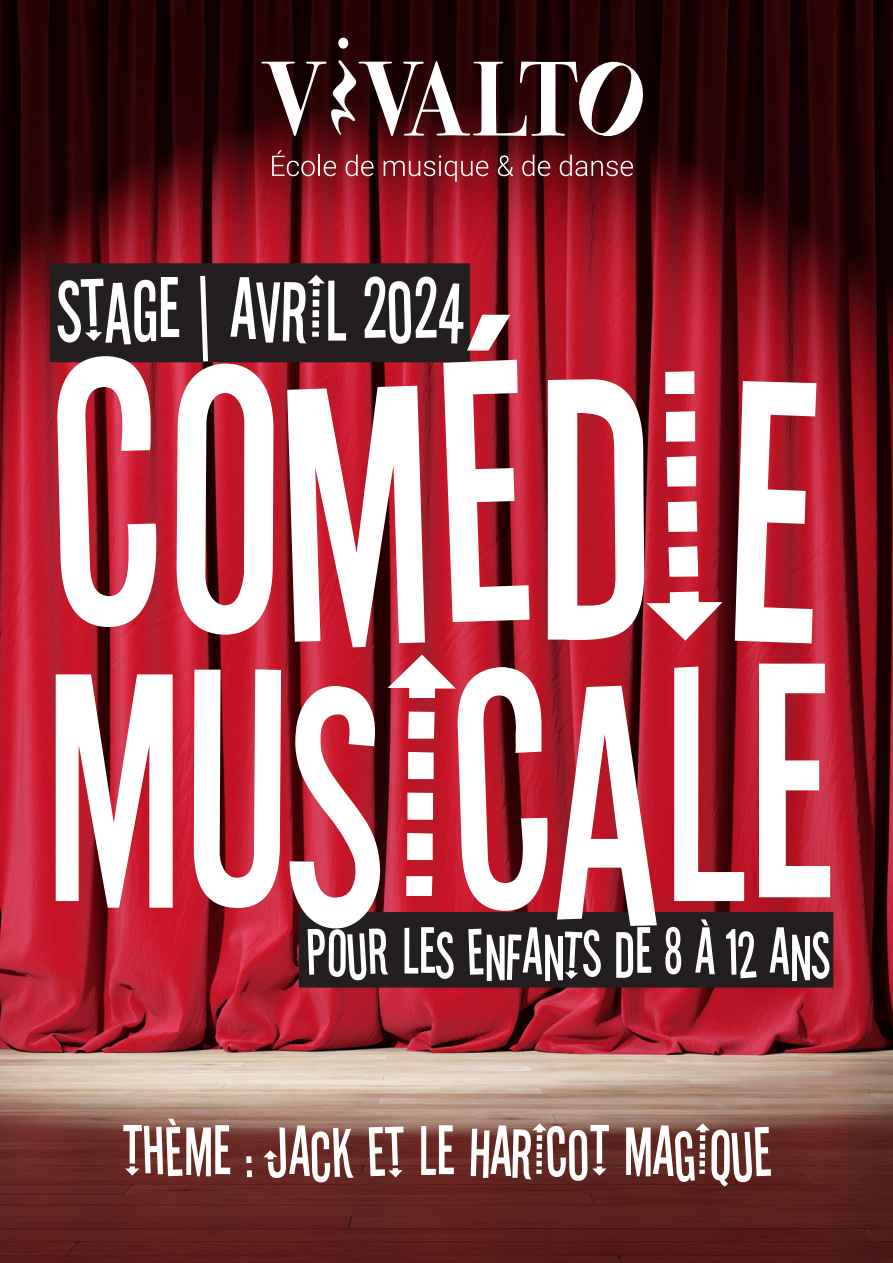
<style>
.page{position:relative;width:893px;height:1263px;background:#fff}
.page>*{position:absolute;margin:0;border:0;box-sizing:border-box;transform-origin:0 0}
.t1{font:350.7px "Stereofidelic";color:#fff}
.t2{font:315.3px "Stereofidelic";color:#fff}
.t3{font:81px "Stereofidelic";color:#fff}
.t4{font:66px "Stereofidelic";color:#fff}
.t5{font:61.5px "Stereofidelic";color:#fff}
</style>
<div class="page">
<img style="left:0;top:0;width:893px;height:1263px">
<div style="left:338px;top:38px;width:10px;height:11px;background:#fff;border-radius:50%"></div>
<svg style="left:261px;top:60px;width:383px;height:77px"></svg>
<svg style="left:272px;top:150px;width:43px;height:26px"></svg>
<hr style="left:318px;top:155px;width:2px;height:21px;background:#fff">
<svg style="left:324px;top:161px;width:12px;height:15px"></svg>
<svg style="left:346px;top:155px;width:28px;height:21px"></svg>
<svg style="left:384px;top:155px;width:104px;height:27px"></svg>
<svg style="left:498px;top:155px;width:15px;height:21px"></svg>
<svg style="left:522px;top:155px;width:28px;height:21px"></svg>
<svg style="left:560px;top:155px;width:73px;height:21px"></svg>
<div style="left:299px;top:912px;width:534px;height:75px;background:#231f20"></div>
<div style="left:50px;top:263px;width:420px;height:99px;background:#231f20"></div>
<p class="t3" style="left:56px;top:264px;width:410px">STAGE | AVRIL 2024</p>
<p class="t1" style="left:47px;top:297px;width:776px">COMÉDIE</p>
<p class="t2" style="left:38px;top:615px;width:794px">MUSICALE</p>
<p class="t5" style="left:306px;top:918px;width:526px">POUR LES ENFANTS DE 8 À 12 ANS</p>
<p class="t4" style="left:122px;top:1115px;width:651px">THÈME : JACK ET LE HARICOT MAGIQUE</p>
</div>
